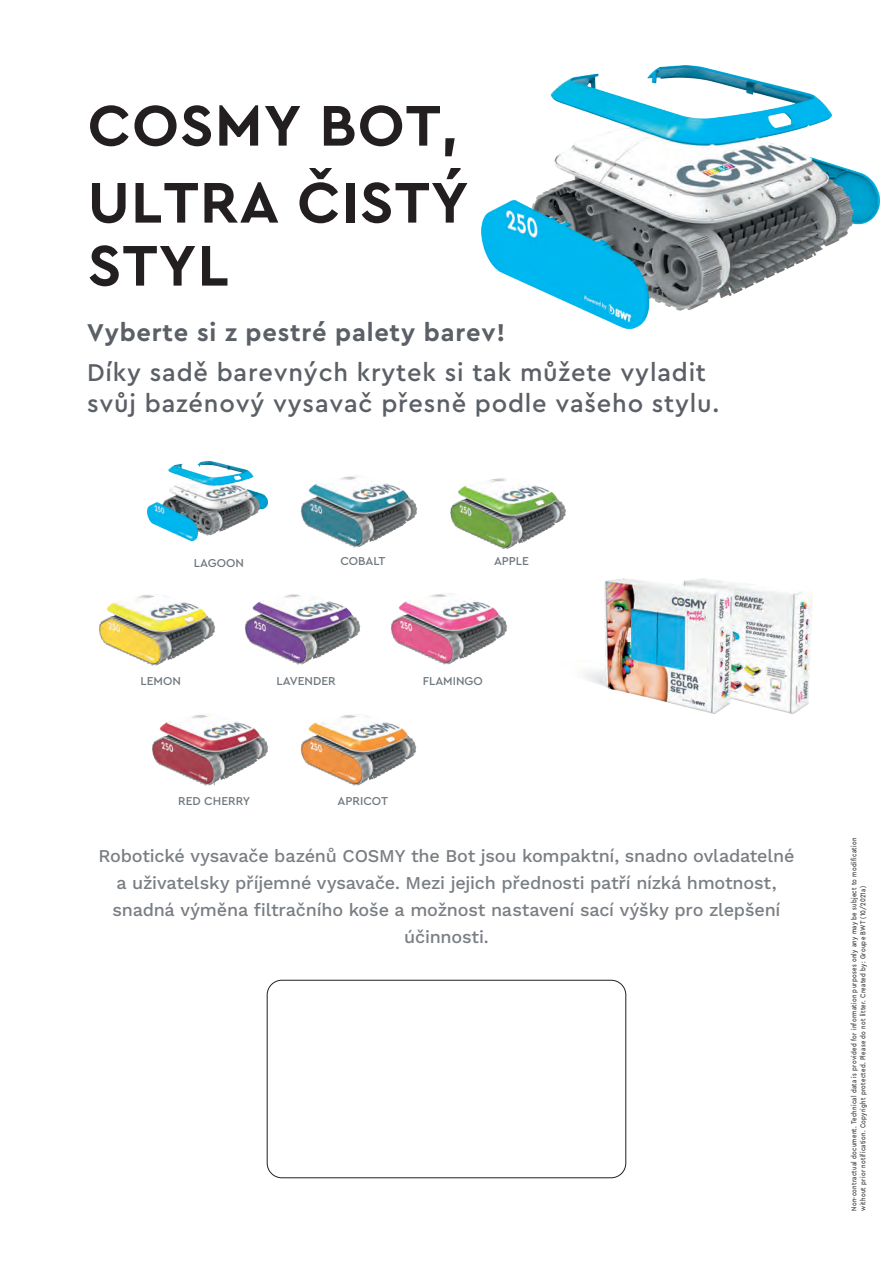
<style>
.page{position:relative;width:893px;height:1263px;background:#fff}
.page>*{position:absolute;margin:0;border:0;box-sizing:border-box;transform-origin:0 0}
._2019_Titre_Paragrap{font:700 60px/63px "Cera PRO";letter-spacing:.02em;color:#231f20}
._2019_Titre_Paragrap-2{font:500 25.5px/31.5px "Cera PRO";letter-spacing:.03em;color:#5b5f66}
._2019_Titre_Paragrap-3{font:700 25.5px "Cera PRO";letter-spacing:.03em;color:#5b5f66}
._2019_Titre_Paragrap-4{font:500 18px/27px "Work Sans";letter-spacing:-.01em;color:#797e83;text-align:center}
._08_l_Légende_Robots{font:500 12px "Cera PRO";color:#6e777d}
.Numéro_de_notice_et{font:500 7.5px/9px "Cera PRO";letter-spacing:.05em;color:#3e3e3f;scale:.8 1}
</style>
<div class="page">
<div style="left:267px;top:980px;width:359px;height:198px;border:1px solid #231f20;border-radius:15px"></div>
<img style="left:147px;top:461px;width:120px;height:80px">
<img style="left:99px;top:595px;width:117px;height:71px">
<img style="left:300px;top:714px;width:117px;height:72px">
<img style="left:391px;top:593px;width:117px;height:72px">
<img style="left:152px;top:714px;width:117px;height:72px">
<img style="left:244px;top:594px;width:117px;height:71px">
<img style="left:301px;top:475px;width:117px;height:73px">
<img style="left:450px;top:478px;width:116px;height:70px">
<img style="left:583px;top:578px;width:230px;height:136px">
<img style="left:482px;top:65px;width:397px;height:263px">
<p class="_2019_Titre_Paragrap" style="left:88px;top:91px;width:371px">COSMY BOT,</p>
<p class="_2019_Titre_Paragrap" style="left:88px;top:168px;width:382px">ULTRA ČISTÝ<br>STYL</p>
<p class="_2019_Titre_Paragrap-3" style="left:87px;top:315px;width:420px">Vyberte si z pestré palety barev!</p>
<p class="_2019_Titre_Paragrap-2" style="left:87px;top:355px;width:634px">Díky sadě barevných krytek si tak můžete vyladit svůj bazénový vysavač přesně podle vašeho stylu.</p>
<p class="_08_l_Légende_Robots" style="left:194px;top:555px;width:52px">LAGOON</p>
<p class="_08_l_Légende_Robots" style="left:340px;top:553px;width:47px">COBALT</p>
<p class="_08_l_Légende_Robots" style="left:494px;top:553px;width:36px">APPLE</p>
<p class="_08_l_Légende_Robots" style="left:141px;top:673px;width:42px">LEMON</p>
<p class="_08_l_Légende_Robots" style="left:277px;top:673px;width:61px">LAVENDER</p>
<p class="_08_l_Légende_Robots" style="left:423px;top:673px;width:62px">FLAMINGO</p>
<p class="_08_l_Légende_Robots" style="left:178px;top:793px;width:74px">RED CHERRY</p>
<p class="_08_l_Légende_Robots" style="left:338px;top:793px;width:52px">APRICOT</p>
<p class="_2019_Titre_Paragrap-4" style="left:99px;top:841px;width:697px">Robotické vysavače bazénů COSMY the Bot jsou kompaktní, snadno ovladatelné a uživatelsky příjemné vysavače. Mezi jejich přednosti patří nízká hmotnost, snadná výměna filtračního koše a možnost nastavení sací výšky pro zlepšení účinnosti.</p>
<p class="Numéro_de_notice_et" style="left:849px;top:1211px;width:468px;rotate:-90deg">Non-contractual document. Technical data is provided for information purposes only any may be subject to modification without prior notification. Copyright protected. Please do not litter. Created by: Groupe BWT (10/2021a)</p>
</div>
